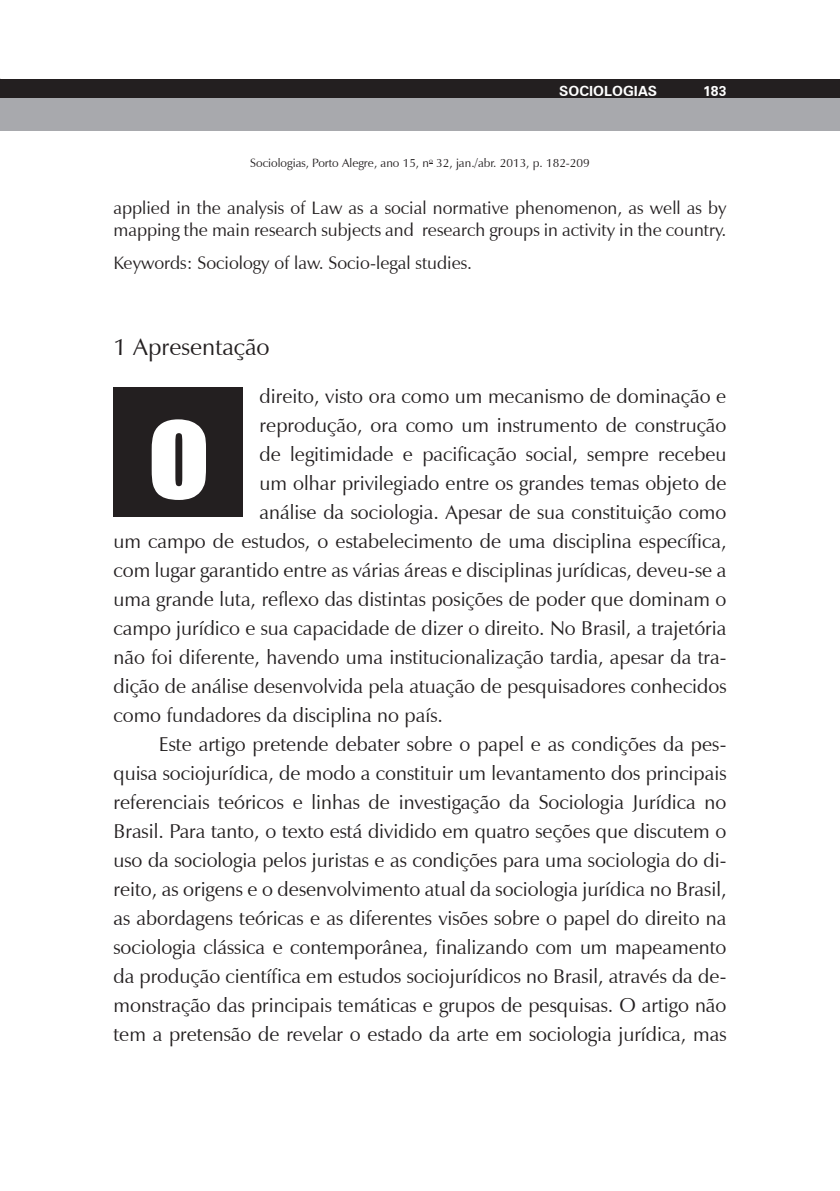
<style>
.page{position:relative;width:840px;height:1191px;background:#fff}
.page>*{position:absolute;margin:0;border:0;box-sizing:border-box;transform-origin:0 0}
.t1{font:120px "Impact";color:#fff}
.t2{font:24px "Zapf Humanist 601 BT";color:#231f20}
.t3{font:20px "Zapf Humanist 601 BT";color:#231f20}
.t4{font:18px/22px "Zapf Humanist 601 BT";color:#231f20}
.t5{font:700 14px "Zurich BT";color:#fff}
.t6{font:12px "Zapf Humanist 601 BT";color:#231f20}
</style>
<div class="page">
<div style="left:0;top:79px;width:839px;height:20px;background:#231f20"></div>
<div style="left:0;top:98px;width:839px;height:32px;background:#a8a9ad"></div>
<div style="left:113px;top:388px;width:129px;height:128px;background:#231f20"></div>
<p class="t5" style="left:559px;top:82px;width:99px">SOCIOLOGIAS</p>
<p class="t5" style="left:702px;top:83px;width:25px">183</p>
<p class="t6" style="left:250px;top:155px;width:341px">Sociologias, Porto Alegre, ano 15, n<sup>o</sup> 32, jan./abr. 2013, p. 182-209</p>
<p class="t4" style="left:113px;top:197px;width:614px">applied in the analysis of Law as a social normative phenomenon, as well as by mapping the main research subjects and research groups in activity in the country.</p>
<p class="t4" style="left:113px;top:252px;width:360px">Keywords: Sociology of law. Socio-legal studies.</p>
<p class="t2" style="left:113px;top:331px;width:158px">1 Apresentação</p>
<p class="t3" style="left:259px;top:383px;width:468px">direito, visto ora como um mecanismo de dominação e</p>
<p class="t3" style="left:259px;top:412px;width:468px">reprodução, ora como um instrumento de construção</p>
<p class="t3" style="left:259px;top:441px;width:468px">de legitimidade e pacificação social, sempre recebeu</p>
<p class="t3" style="left:259px;top:470px;width:468px">um olhar privilegiado entre os grandes temas objeto de</p>
<p class="t3" style="left:259px;top:499px;width:468px">análise da sociologia. Apesar de sua constituição como</p>
<p class="t3" style="left:113px;top:528px;width:614px">um campo de estudos, o estabelecimento de uma disciplina específica,</p>
<p class="t3" style="left:113px;top:557px;width:614px">com lugar garantido entre as várias áreas e disciplinas jurídicas, deveu-se a</p>
<p class="t3" style="left:113px;top:586px;width:614px">uma grande luta, reflexo das distintas posições de poder que dominam o</p>
<p class="t3" style="left:113px;top:615px;width:614px">campo jurídico e sua capacidade de dizer o direito. No Brasil, a trajetória</p>
<p class="t3" style="left:113px;top:644px;width:614px">não foi diferente, havendo uma institucionalização tardia, apesar da tra-</p>
<p class="t3" style="left:113px;top:673px;width:614px">dição de análise desenvolvida pela atuação de pesquisadores conhecidos</p>
<p class="t3" style="left:113px;top:702px;width:331px">como fundadores da disciplina no país.</p>
<p class="t3" style="left:159px;top:731px;width:568px">Este artigo pretende debater sobre o papel e as condições da pes-</p>
<p class="t3" style="left:113px;top:760px;width:614px">quisa sociojurídica, de modo a constituir um levantamento dos principais</p>
<p class="t3" style="left:113px;top:789px;width:614px">referenciais teóricos e linhas de investigação da Sociologia Jurídica no</p>
<p class="t3" style="left:113px;top:818px;width:614px">Brasil. Para tanto, o texto está dividido em quatro seções que discutem o</p>
<p class="t3" style="left:113px;top:847px;width:614px">uso da sociologia pelos juristas e as condições para uma sociologia do di-</p>
<p class="t3" style="left:113px;top:876px;width:614px">reito, as origens e o desenvolvimento atual da sociologia jurídica no Brasil,</p>
<p class="t3" style="left:113px;top:905px;width:614px">as abordagens teóricas e as diferentes visões sobre o papel do direito na</p>
<p class="t3" style="left:113px;top:934px;width:614px">sociologia clássica e contemporânea, finalizando com um mapeamento</p>
<p class="t3" style="left:113px;top:963px;width:614px">da produção científica em estudos sociojurídicos no Brasil, através da de-</p>
<p class="t3" style="left:113px;top:992px;width:614px">monstração das principais temáticas e grupos de pesquisas. O artigo não</p>
<p class="t3" style="left:113px;top:1021px;width:614px">tem a pretensão de revelar o estado da arte em sociologia jurídica, mas</p>
<h1 class="t1" style="left:148px;top:358px;width:63px">o</h1>
</div>
